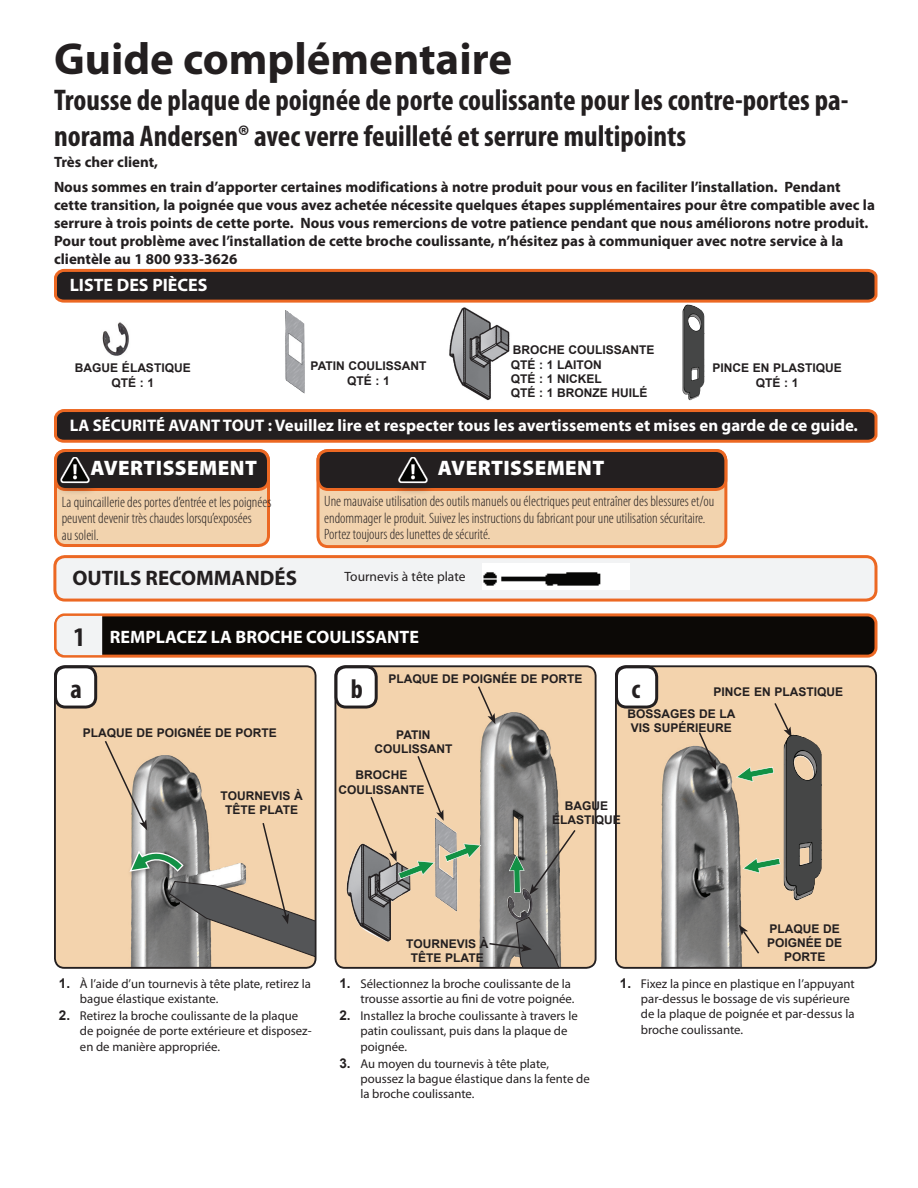
<style>
.page{position:relative;width:918px;height:1188px;background:#fff}
.page>*{position:absolute;margin:0;border:0;box-sizing:border-box;transform-origin:0 0}
.t1{font:700 45px "Myriad Pro";color:#231f20}
.t2{font:700 condensed 30px/36px "Myriad Pro";color:#231f20}
.t3{font:700 condensed 27px "Myriad Pro";color:#231f20}
.t4{font:900 21px "Myriad Pro";letter-spacing:.02em;color:#fff}
.t5{font:700 21px "Myriad Pro";color:#231f20}
.t6{font:700 18px "Myriad Pro";color:#fff}
.t7{font:700 16.8px "Myriad Pro";color:#fff}
.t8{font:700 15px/18px "Myriad Pro";color:#231f20}
.t9{font:300 condensed 15px/16.5px "Myriad Pro";color:#231f20}
.t10{font:13.5px "Myriad Pro";color:#231f20}
.t11{font:12.75px/15.3px "Myriad Pro";color:#231f20}
.t12{font:700 12px/14.4px "Arial";color:#231f20;text-align:center}
.s1{font-stretch:condensed;font-size:27px;color:#231f20}
.s2{font-family:"Arial";font-weight:700;font-size:13.5px}
</style>
<div class="page">
<svg style="left:54px;top:409px;width:824px;height:34px;background:#4a2e23"></svg>
<div style="left:318px;top:451px;width:408px;height:96px;background:#f2d3ae;border-radius:10px"></div>
<div style="left:316px;top:449px;width:411px;height:99px;border:3px solid #ec6823;border-radius:10px"></div>
<div style="left:318px;top:450px;width:408px;height:39px;background:#231f20;border-radius:10px"></div>
<div style="left:317px;top:449px;width:410px;height:42px;border:3px solid #ec6823;border-radius:10px"></div>
<svg style="left:54px;top:268px;width:824px;height:35px;background:#4f3429"></svg>
<img style="left:102px;top:322px;width:27px;height:34px">
<img style="left:285px;top:310px;width:20px;height:84px">
<img style="left:449px;top:307px;width:61px;height:94px">
<div style="left:55px;top:557px;width:821px;height:43px;background:#f2f3f4;border-radius:10px"></div>
<div style="left:53px;top:555px;width:824px;height:47px;border:3px solid #ec6823;border-radius:10px"></div>
<img style="left:483px;top:564px;width:147px;height:26px">
<div style="left:55px;top:451px;width:213px;height:95px;background:#f2d3ae;border-radius:10px"></div>
<div style="left:54px;top:449px;width:216px;height:98px;border:3px solid #ec6823;border-radius:10px"></div>
<div style="left:56px;top:450px;width:213px;height:39px;background:#231f20;border-radius:10px"></div>
<div style="left:54px;top:449px;width:216px;height:42px;border:3px solid #ec6823;border-radius:10px"></div>
<div style="left:54px;top:454px;width:45px;height:41px;background:#231f20;opacity:.5"></div>
<img style="left:60px;top:457px;width:31px;height:26px">
<div style="left:392px;top:454px;width:44px;height:41px;background:#231f20;opacity:.5"></div>
<img style="left:398px;top:457px;width:30px;height:26px">
<svg style="left:54px;top:613px;width:824px;height:45px;background:#3a261a"></svg>
<div style="left:57px;top:667px;width:259px;height:300px;background:#f3d3ad"></div>
<div style="left:54px;top:665px;width:262px;height:304px;border:2px solid #231f20;border-radius:9px"></div>
<div style="left:335px;top:666px;width:261px;height:302px;background:#f4d3ad;border-radius:9px"></div>
<img style="left:362px;top:668px;width:232px;height:298px">
<div style="left:335px;top:665px;width:262px;height:304px;border:2px solid #231f20;border-radius:9px"></div>
<img style="left:618px;top:668px;width:255px;height:298px">
<div style="left:615px;top:665px;width:262px;height:304px;border:2px solid #231f20;border-radius:9px"></div>
<div style="left:55px;top:667px;width:41px;height:40px;background:#fff;border-radius:10px"></div>
<div style="left:54px;top:665px;width:43px;height:44px;border:3px solid #231f20;border-radius:10px"></div>
<div style="left:336px;top:667px;width:40px;height:40px;background:#fff;border-radius:10px"></div>
<div style="left:334px;top:665px;width:44px;height:44px;border:3px solid #231f20;border-radius:10px"></div>
<div style="left:617px;top:667px;width:40px;height:40px;background:#fff;border-radius:10px"></div>
<div style="left:615px;top:665px;width:43px;height:44px;border:3px solid #231f20;border-radius:10px"></div>
<svg style="left:773px;top:701px;width:19px;height:37px"></svg>
<svg style="left:103px;top:739px;width:213px;height:219px;background:#bead97"></svg>
<svg style="left:477px;top:685px;width:18px;height:39px"></svg>
<svg style="left:488px;top:916px;width:72px;height:53px;background:#787776"></svg>
<svg style="left:697px;top:731px;width:19px;height:39px"></svg>
<svg style="left:739px;top:925px;width:22px;height:30px"></svg>
<img style="left:346px;top:844px;width:66px;height:98px">
<img style="left:435px;top:879px;width:23px;height:32px">
<img style="left:506px;top:888px;width:27px;height:32px">
<svg style="left:509px;top:828px;width:68px;height:67px"></svg>
<svg style="left:369px;top:754px;width:112px;height:125px"></svg>
<svg style="left:736px;top:767px;width:38px;height:15px"></svg>
<svg style="left:742px;top:858px;width:39px;height:15px"></svg>
<img style="left:784px;top:735px;width:38px;height:165px">
<img style="left:682px;top:304px;width:23px;height:96px">
<h1 class="t1" style="left:54px;top:30px;width:460px">Guide complémentaire</h1>
<h2 class="t2" style="left:54px;top:82px;width:796px">Trousse de plaque de poignée de porte coulissante pour les contre-portes pa&shy;norama Andersen® avec verre feuilleté et serrure multipoints</h2>
<p class="t8" style="left:54px;top:149px;width:788px;line-height:24.8px">Très cher client,<br>Nous sommes en train d’apporter certaines modifications à notre produit pour vous en faciliter l’installation. Pendant</p>
<p class="t8" style="left:54px;top:195px;width:822px">cette transition, la poignée que vous avez achetée nécessite quelques étapes supplémentaires pour être compatible avec la serrure à trois points de cette porte. Nous vous remercions de votre patience pendant que nous améliorons notre produit.<br>Pour tout problème avec l’installation de cette broche coulissante, n’hésitez pas à communiquer avec notre service à la clientèle au 1 800 933-3626</p>
<h3 class="t6" style="left:70px;top:274px;width:139px">LISTE DES PIÈCES</h3>
<p class="t12" style="left:75px;top:361px;width:63px">BAGUE ÉLASTI</p>
<p class="t12" style="left:165px;top:361px;width:18px">QUE</p>
<p class="t12" style="left:111px;top:376px;width:44px">QTÉ : 1</p>
<p class="t12" style="left:511px;top:343px;width:84px;text-align:left;text-indent:29px">CHE COULISSANTE<br>QTÉ : 1 LAITON<br>QTÉ : 1 NICKEL<br>QTÉ : 1 BRON</p>
<p class="t12" style="left:513px;top:343px;width:10px">BRO</p>
<p class="t12" style="left:311px;top:359px;width:15px">PATIN</p>
<p class="t12" style="left:347px;top:359px;width:44px;text-align:left">COULISSANT<br>QTÉ : 1</p>
<p class="t12" style="left:713px;top:361px;width:69px">PINCEEN PLASTI</p>
<p class="t12" style="left:816px;top:361px;width:18px">QUE</p>
<p class="t12" style="left:756px;top:376px;width:44px">QTÉ : 1</p>
<p class="t12" style="left:593px;top:386px;width:57px">ZE HUILÉ</p>
<h3 class="t7" style="left:70px;top:414px;width:790px">LA SÉCURITÉ AVANT TOUT : Veuillez lire et respecter tous les avertissements et mises en garde de ce guide.</h3>
<h3 class="t4" style="left:90px;top:454px;width:168px">AVERTISSEMENT</h3>
<p class="t9" style="left:62px;top:493px;width:211px">La quincaillerie des portes d’entrée et les poignées peuvent devenir très chaudes lorsqu’exposées<br>au soleil.</p>
<h3 class="t4" style="left:438px;top:454px;width:168px">AVERTISSEMENT</h3>
<p class="t9" style="left:324px;top:493px;width:392px">Une mauvaise utilisation des outils manuels ou électriques peut entraîner des blessures et/ou endommager le produit. Suivez les instructions du fabricant pour une utilisation sécuritaire.<br>Portez toujours des lunettes de sécurité.</p>
<h3 class="t5" style="left:72px;top:564px;width:226px">OUTILS RECOMMANDÉS</h3>
<p class="t10" style="left:345px;top:568px;width:123px">Tournevis à tête plate</p>
<h3 class="t6" style="left:73px;top:625px;width:347px"><span class="s1">1</span> REMPLACEZ LA BROCHE COULISSANTE</h3>
<h3 class="t3" style="left:70px;top:672px;width:13px">a</h3>
<h3 class="t3" style="left:351px;top:672px;width:14px">b</h3>
<h3 class="t3" style="left:631px;top:672px;width:10px">c</h3>
<p class="t12" style="left:388px;top:672px;width:196px">PLAQUE DE POIGNÉE DE PORTE</p>
<p class="t12" style="left:714px;top:685px;width:69px">PINCEEN PLASTI</p>
<p class="t12" style="left:817px;top:685px;width:18px">QUE</p>
<p class="t12" style="left:83px;top:726px;width:196px">PLAQUE DE POIGNÉE DE PORTE</p>
<p class="t12" style="left:221px;top:789px;width:84px">TOURNEVIS À<br>TÊTE PLATE</p>
<p class="t12" style="left:396px;top:728px;width:15px">PATIN</p>
<p class="t12" style="left:374px;top:742px;width:18px">COULISSANT</p>
<p class="t12" style="left:355px;top:768px;width:10px">BRO</p>
<p class="t12" style="left:382px;top:768px;width:25px">CHE</p>
<p class="t12" style="left:338px;top:783px;width:18px">COULISSANTE</p>
<p class="t12" style="left:627px;top:707px;width:19px">BOSSA</p>
<p class="t12" style="left:670px;top:707px;width:58px">GES DE LA</p>
<p class="t12" style="left:631px;top:721px;width:8px">VIS</p>
<p class="t12" style="left:654px;top:721px;width:9px">SUP</p>
<p class="t12" style="left:678px;top:721px;width:17px">ÉRIEURE</p>
<p class="t12" style="left:552px;top:799px;width:48px;text-align:left;text-indent:13px">BAGUE<br>ÉLASTI</p>
<p class="t12" style="left:595px;top:813px;width:18px">QUE</p>
<p class="t11" style="left:80px;top:976px;width:232px;text-indent:-21px"><span class="s2">1.</span> À l’aide d’un tournevis à tête plate, retirez la bague élastique existante.</p>
<p class="t11" style="left:80px;top:1008px;width:233px;text-indent:-21px"><span class="s2">2.</span> Retirez la broche coulissante de la plaque de poignée de porte extérieure et disposez&shy;en de manière appropriée.</p>
<p class="t12" style="left:406px;top:937px;width:84px">TOURNEVIS À<br>TÊTE PLATE</p>
<p class="t11" style="left:339px;top:976px;width:237px;text-align:right"><span class="s2">1.</span> Sélectionnez la broche coulissante de la trousse assortie au fini de votre poignée.</p>
<p class="t11" style="left:360px;top:1008px;width:219px;text-indent:-21px"><span class="s2">2.</span> Installez la broche coulissante à travers le patin coulissant, puis dans la plaque de poignée.</p>
<p class="t11" style="left:360px;top:1055px;width:231px;text-indent:-21px"><span class="s2">3.</span> Au moyen du tournevis à tête plate, poussez la bague élastique dans la fente de la broche coulissante.</p>
<p class="t12" style="left:767px;top:921px;width:77px">PLAQUE DE<br>POIGNÉE DE<br>PORTE</p>
<p class="t11" style="left:641px;top:976px;width:215px;text-indent:-21px"><span class="s2">1.</span> Fixez la pince en plastique en l’appuyant par-dessus le bossage de vis supérieure de la plaque de poignée et par-dessus la broche coulissante.</p>
</div>
